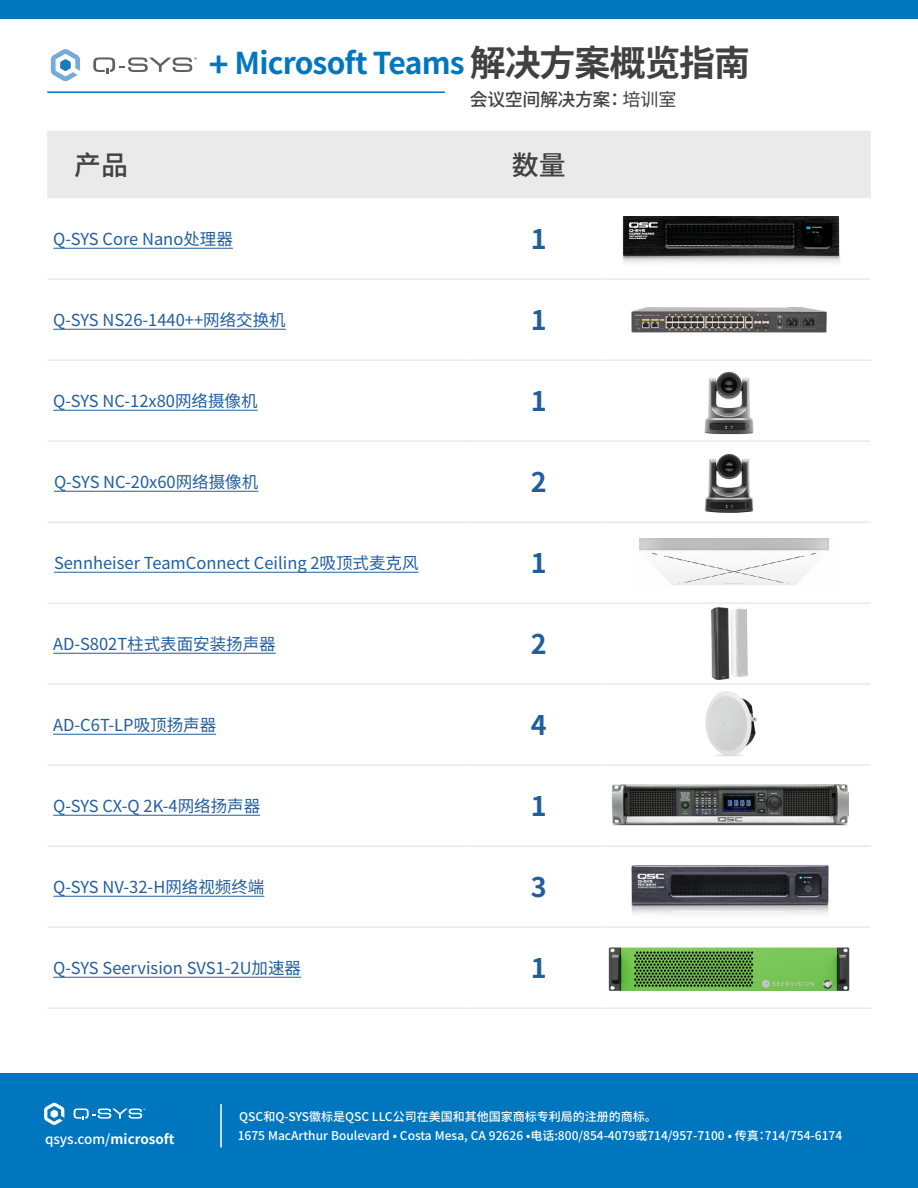
<style>
.page{position:relative;width:918px;height:1188px;background:#fff}
.page>*{position:absolute;margin:0;border:0;box-sizing:border-box;transform-origin:0 0}
.t1{font:700 36px "Noto Sans CJ Kjp";letter-spacing:-.03em;color:#414141}
.t2{font:700 30px "Noto Sans CJ Kjp";letter-spacing:-.025em;color:#0076bf}
.t3{font:700 27px "Noto Sans CJ Kjp";color:#215e9e}
.t4{font:500 27px "Noto Sans CJ Kjp";color:#414141}
.t5{font:500 18px "Noto Sans CJ Kjp";letter-spacing:-.025em;color:#414141}
.t6{font:16.5px "Noto Sans CJ Kjp";color:#215e9e}
.t7{font:500 13.5px "Noto Sans CJ Kjp";color:#fff}
.t8{font:500 12px "Noto Sans CJ Kjp";color:#fff}
.s1{font-weight:400}
.s2{font-size:33.6px}
.s3{font-weight:700}
</style>
<div class="page">
<div style="left:0;top:1074px;width:918px;height:114px;background:#0076bf"></div>
<hr style="left:220px;top:1104px;width:2px;height:43px;background:#fff">
<div style="left:0;top:0;width:918px;height:18px;background:#0076bf"></div>
<div style="left:47px;top:131px;width:824px;height:67px;background:#eaeaea"></div>
<hr style="left:470px;top:278px;width:138px;height:2px;background:#eaeaea">
<hr style="left:608px;top:278px;width:263px;height:2px;background:#eaeaea">
<hr style="left:470px;top:926px;width:138px;height:2px;background:#eaeaea">
<hr style="left:608px;top:926px;width:263px;height:2px;background:#eaeaea">
<hr style="left:470px;top:1007px;width:138px;height:2px;background:#eaeaea">
<hr style="left:608px;top:1007px;width:263px;height:2px;background:#eaeaea">
<hr style="left:470px;top:683px;width:138px;height:2px;background:#eaeaea">
<hr style="left:608px;top:683px;width:263px;height:2px;background:#eaeaea">
<hr style="left:47px;top:278px;width:423px;height:2px;background:#eaeaea">
<hr style="left:47px;top:683px;width:423px;height:2px;background:#eaeaea">
<hr style="left:47px;top:926px;width:423px;height:2px;background:#eaeaea">
<hr style="left:47px;top:1007px;width:423px;height:2px;background:#eaeaea">
<hr style="left:47px;top:359px;width:423px;height:2px;background:#eaeaea">
<hr style="left:470px;top:359px;width:138px;height:2px;background:#eaeaea">
<hr style="left:608px;top:359px;width:263px;height:2px;background:#eaeaea">
<hr style="left:47px;top:440px;width:423px;height:2px;background:#eaeaea">
<hr style="left:470px;top:440px;width:138px;height:2px;background:#eaeaea">
<hr style="left:608px;top:440px;width:263px;height:2px;background:#eaeaea">
<hr style="left:47px;top:521px;width:423px;height:2px;background:#eaeaea">
<hr style="left:470px;top:521px;width:138px;height:2px;background:#eaeaea">
<hr style="left:608px;top:521px;width:263px;height:2px;background:#eaeaea">
<hr style="left:47px;top:602px;width:423px;height:2px;background:#eaeaea">
<hr style="left:470px;top:602px;width:138px;height:2px;background:#eaeaea">
<hr style="left:608px;top:602px;width:263px;height:2px;background:#eaeaea">
<hr style="left:47px;top:764px;width:423px;height:2px;background:#eaeaea">
<hr style="left:470px;top:764px;width:138px;height:2px;background:#eaeaea">
<hr style="left:608px;top:764px;width:263px;height:2px;background:#eaeaea">
<hr style="left:47px;top:845px;width:423px;height:2px;background:#eaeaea">
<hr style="left:470px;top:845px;width:138px;height:2px;background:#eaeaea">
<hr style="left:608px;top:845px;width:263px;height:2px;background:#eaeaea">
<hr style="left:53px;top:248px;width:180px;height:1px;background:#215e9e">
<hr style="left:53px;top:329px;width:233px;height:1px;background:#215e9e">
<hr style="left:53px;top:410px;width:205px;height:1px;background:#215e9e">
<hr style="left:54px;top:491px;width:204px;height:1px;background:#215e9e">
<hr style="left:54px;top:572px;width:365px;height:1px;background:#215e9e">
<hr style="left:53px;top:653px;width:223px;height:1px;background:#215e9e">
<hr style="left:53px;top:734px;width:163px;height:1px;background:#215e9e">
<hr style="left:53px;top:815px;width:207px;height:1px;background:#215e9e">
<hr style="left:53px;top:896px;width:211px;height:1px;background:#215e9e">
<hr style="left:53px;top:977px;width:248px;height:1px;background:#215e9e">
<hr style="left:47px;top:91px;width:398px;height:2px;background:#0076bf">
<img style="left:622px;top:216px;width:218px;height:47px">
<img style="left:632px;top:308px;width:195px;height:24px">
<img style="left:704px;top:371px;width:50px;height:64px">
<img style="left:639px;top:538px;width:190px;height:48px">
<img style="left:711px;top:608px;width:37px;height:72px">
<img style="left:705px;top:691px;width:52px;height:66px">
<svg style="left:51px;top:49px;width:29px;height:32px"></svg>
<svg style="left:93px;top:57px;width:104px;height:17px"></svg>
<svg style="left:44px;top:1103px;width:20px;height:22px"></svg>
<svg style="left:74px;top:1109px;width:71px;height:11px"></svg>
<img style="left:705px;top:453px;width:49px;height:60px">
<img style="left:631px;top:865px;width:198px;height:50px">
<img style="left:611px;top:785px;width:237px;height:41px">
<img style="left:608px;top:947px;width:242px;height:44px">
<h1 class="t1" style="left:470px;top:42px;width:282px">解决方案概览指南</h1>
<p class="t5" style="left:470px;top:89px;width:208px">会议空间解决方案：<span class="s1">培训室</span></p>
<h2 class="t2" style="left:209px;top:46px;width:257px"><span class="s2">+</span> Microsoft Teams</h2>
<h3 class="t4" style="left:74px;top:150px;width:55px">产品</h3>
<h3 class="t4" style="left:512px;top:150px;width:55px">数量</h3>
<p class="t6" style="left:53px;top:230px;width:181px">Q-SYS Core Nano处理器</p>
<h3 class="t3" style="left:531px;top:224px;width:17px">1</h3>
<p class="t6" style="left:53px;top:311px;width:234px">Q-SYS NS26-1440++网络交换机</p>
<h3 class="t3" style="left:531px;top:305px;width:17px">1</h3>
<p class="t6" style="left:53px;top:392px;width:206px">Q-SYS NC-12x80网络摄像机</p>
<h3 class="t3" style="left:531px;top:386px;width:17px">1</h3>
<p class="t6" style="left:54px;top:473px;width:206px">Q-SYS NC-20x60网络摄像机</p>
<h3 class="t3" style="left:531px;top:467px;width:17px">2</h3>
<p class="t6" style="left:54px;top:554px;width:366px">Sennheiser TeamConnect Ceiling 2吸顶式麦克风</p>
<h3 class="t3" style="left:531px;top:548px;width:17px">1</h3>
<p class="t6" style="left:53px;top:635px;width:224px">AD-S802T柱式表面安装扬声器</p>
<h3 class="t3" style="left:531px;top:629px;width:17px">2</h3>
<p class="t6" style="left:53px;top:716px;width:164px">AD-C6T-LP吸顶扬声器</p>
<h3 class="t3" style="left:531px;top:710px;width:17px">4</h3>
<p class="t6" style="left:53px;top:797px;width:209px">Q-SYS CX-Q 2K-4网络扬声器</p>
<h3 class="t3" style="left:531px;top:791px;width:17px">1</h3>
<p class="t6" style="left:53px;top:878px;width:213px">Q-SYS NV-32-H网络视频终端</p>
<h3 class="t3" style="left:531px;top:872px;width:17px">3</h3>
<p class="t6" style="left:53px;top:959px;width:249px">Q-SYS Seervision SVS1-2U加速器</p>
<h3 class="t3" style="left:531px;top:953px;width:17px">1</h3>
<p class="t7" style="left:45px;top:1131px;width:131px">qsys.com/<span class="s3">microsoft</span></p>
<p class="t8" style="left:239px;top:1110px;width:419px">QSC和Q-SYS徽标是QSC LLC公司在美国和其他国家商标专利局的注册的商标。</p>
<p class="t8" style="left:238px;top:1129px;width:606px">1675 MacArthur Boulevard • Costa Mesa, CA 92626 •电话:800/854-4079或714/957-7100 • 传真：714/754-6174</p>
</div>
